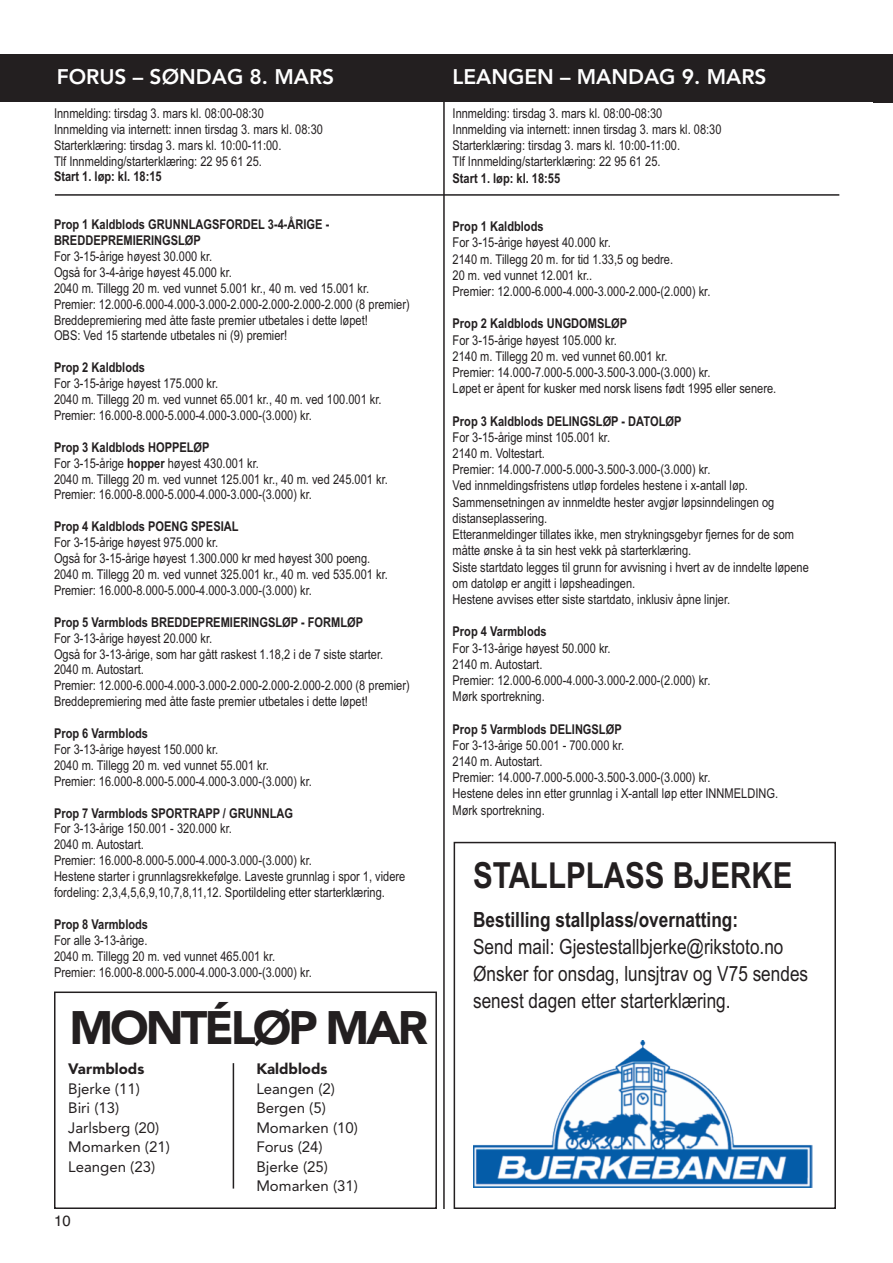
<style>
.page{position:relative;width:893px;height:1263px;background:#fff}
.page>*{position:absolute;margin:0;border:0;box-sizing:border-box;transform-origin:0 0}
.t1{font:900 46.5px "Avenir";letter-spacing:-.065em;color:#231f20}
.t2{font:700 36px "Arial Narrow";color:#231f20}
.t3{font:21px/27px "Arial Narrow";color:#231f20}
.t4{font:800 21px "Avenir";color:#fff}
.t5{font:700 21px "Arial Narrow";color:#231f20}
.t6{font:15px/19.5px "Avenir";color:#231f20}
.t7{font:900 15px "Avenir";color:#231f20}
.t8{font:15px "Helvetica";color:#231f20}
.t9{font:13.5px/15.9px "Arial Narrow";color:#231f20}
.t10{font:700 13.5px/15.9px "Arial Narrow";color:#231f20}
.s1{font-weight:700}
</style>
<div class="page">
<hr style="left:443px;top:54px;width:2px;height:1155px;background:#231f20">
<div style="left:0;top:54px;width:893px;height:48px;background:#231f20"></div>
<hr style="left:55px;top:194px;width:784px;height:2px;background:#231f20">
<div style="left:454px;top:842px;width:382px;height:367px;border:2px solid #231f20"></div>
<img style="left:473px;top:1041px;width:339px;height:146px">
<div style="left:54px;top:991px;width:383px;height:218px;border:2px solid #231f20"></div>
<hr style="left:233px;top:1063px;width:1px;height:125px;background:#231f20">
<h3 class="t4" style="left:57px;top:60px;width:279px">FORUS – SØNDAG 8. MARS</h3>
<h3 class="t4" style="left:452px;top:60px;width:316px">LEANGEN – MANDAG 9. MARS</h3>
<p class="t9" style="left:54px;top:105px;width:270px">Innmelding: tirsdag 3. mars kl. 08:00-08:30<br>Innmelding via internett: innen tirsdag 3. mars kl. 08:30<br>Starterklæring: tirsdag 3. mars kl. 10:00-11:00.<br>Tlf Innmelding/starterklæring: 22 95 61 25.</p>
<p class="t10" style="left:54px;top:169px;width:109px">Start 1. løp: kl. 18:15</p>
<p class="t10" style="left:54px;top:217px;width:277px">Prop 1 Kaldblods GRUNNLAGSFORDEL 3-4-ÅRIGE -<br>BREDDEPREMIERINGSLØP</p>
<p class="t9" style="left:54px;top:248px;width:357px">For 3-15-årige høyest 30.000 kr.<br>Også for 3-4-årige høyest 45.000 kr.<br>2040 m. Tillegg 20 m. ved vunnet 5.001 kr., 40 m. ved 15.001 kr.<br>Premier: 12.000-6.000-4.000-3.000-2.000-2.000-2.000-2.000 (8 premier)<br>Breddepremiering med åtte faste premier utbetales i dette løpet!<br>OBS: Ved 15 startende utbetales ni (9) premier!</p>
<p class="t10" style="left:54px;top:360px;width:93px">Prop 2 Kaldblods</p>
<p class="t9" style="left:54px;top:376px;width:329px">For 3-15-årige høyest 175.000 kr.<br>2040 m. Tillegg 20 m. ved vunnet 65.001 kr., 40 m. ved 100.001 kr.<br>Premier: 16.000-8.000-5.000-4.000-3.000-(3.000) kr.</p>
<p class="t9" style="left:54px;top:439px;width:335px"><span class="s1">Prop 3 Kaldblods HOPPELØP<br></span>For 3-15-årige <span class="s1">hopper</span> høyest 430.001 kr.<br>2040 m. Tillegg 20 m. ved vunnet 125.001 kr., 40 m. ved 245.001 kr.<br>Premier: 16.000-8.000-5.000-4.000-3.000-(3.000) kr.</p>
<p class="t10" style="left:54px;top:519px;width:186px">Prop 4 Kaldblods POENG SPESIAL</p>
<p class="t9" style="left:54px;top:535px;width:335px">For 3-15-årige høyest 975.000 kr.<br>Også for 3-15-årige høyest 1.300.000 kr med høyest 300 poeng.<br>2040 m. Tillegg 20 m. ved vunnet 325.001 kr., 40 m. ved 535.001 kr.<br>Premier: 16.000-8.000-5.000-4.000-3.000-(3.000) kr.</p>
<p class="t10" style="left:54px;top:614px;width:311px">Prop 5 Varmblods BREDDEPREMIERINGSLØP - FORMLØP</p>
<p class="t9" style="left:54px;top:630px;width:357px">For 3-13-årige høyest 20.000 kr.<br>Også for 3-13-årige, som har gått raskest 1.18,2 i de 7 siste starter.<br>2040 m. Autostart.<br>Premier: 12.000-6.000-4.000-3.000-2.000-2.000-2.000-2.000 (8 premier)<br>Breddepremiering med åtte faste premier utbetales i dette løpet!</p>
<p class="t10" style="left:54px;top:725px;width:96px">Prop 6 Varmblods</p>
<p class="t9" style="left:54px;top:741px;width:259px">For 3-13-årige høyest 150.000 kr.<br>2040 m. Tillegg 20 m. ved vunnet 55.001 kr.<br>Premier: 16.000-8.000-5.000-4.000-3.000-(3.000) kr.</p>
<p class="t10" style="left:54px;top:805px;width:241px">Prop 7 Varmblods SPORTRAPP / GRUNNLAG</p>
<p class="t9" style="left:54px;top:821px;width:353px">For 3-13-årige 150.001 - 320.000 kr.<br>2040 m. Autostart.<br>Premier: 16.000-8.000-5.000-4.000-3.000-(3.000) kr.<br>Hestene starter i grunnlagsrekkefølge. Laveste grunnlag i spor 1, videre fordeling: 2,3,4,5,6,9,10,7,8,11,12. Sportildeling etter starterklæring.</p>
<p class="t10" style="left:54px;top:916px;width:96px">Prop 8 Varmblods</p>
<p class="t9" style="left:54px;top:932px;width:259px">For alle 3-13-årige.<br>2040 m. Tillegg 20 m. ved vunnet 465.001 kr.<br>Premier: 16.000-8.000-5.000-4.000-3.000-(3.000) kr.</p>
<h1 class="t1" style="left:69px;top:988px;width:360px">MONTÉLØP MAR</h1>
<p class="t7" style="left:68px;top:1056px;width:78px">Varmblods</p>
<p class="t6" style="left:68px;top:1078px;width:103px">Bjerke (11)<br>Biri (13)<br>Jarlsberg (20)<br>Momarken (21)<br>Leangen (23)</p>
<p class="t7" style="left:256px;top:1056px;width:73px">Kaldblods</p>
<p class="t6" style="left:256px;top:1078px;width:103px">Leangen (2)<br>Bergen (5)<br>Momarken (10)<br>Forus (24)<br>Bjerke (25)<br>Momarken (31)</p>
<p class="t8" style="left:54px;top:1212px;width:18px">10</p>
<p class="t9" style="left:453px;top:105px;width:270px">Innmelding: tirsdag 3. mars kl. 08:00-08:30<br>Innmelding via internett: innen tirsdag 3. mars kl. 08:30<br>Starterklæring: tirsdag 3. mars kl. 10:00-11:00.<br>Tlf Innmelding/starterklæring: 22 95 61 25.</p>
<p class="t10" style="left:453px;top:170px;width:109px">Start 1. løp: kl. 18:55</p>
<p class="t10" style="left:453px;top:219px;width:93px">Prop 1 Kaldblods</p>
<p class="t9" style="left:453px;top:235px;width:259px">For 3-15-årige høyest 40.000 kr.<br>2140 m. Tillegg 20 m. for tid 1.33,5 og bedre.<br>20 m. ved vunnet 12.001 kr..<br>Premier: 12.000-6.000-4.000-3.000-2.000-(2.000) kr.</p>
<p class="t10" style="left:453px;top:316px;width:176px">Prop 2 Kaldblods UNGDOMSLØP</p>
<p class="t9" style="left:453px;top:332px;width:325px">For 3-15-årige høyest 105.000 kr.<br>2140 m. Tillegg 20 m. ved vunnet 60.001 kr.<br>Premier: 14.000-7.000-5.000-3.500-3.000-(3.000) kr.<br>Løpet er åpent for kusker med norsk lisens født 1995 eller senere.</p>
<p class="t10" style="left:453px;top:413px;width:230px">Prop 3 Kaldblods DELINGSLØP - DATOLØP</p>
<p class="t9" style="left:453px;top:429px;width:358px">For 3-15-årige minst 105.001 kr.<br>2140 m. Voltestart.<br>Premier: 14.000-7.000-5.000-3.500-3.000-(3.000) kr.<br>Ved innmeldingsfristens utløp fordeles hestene i x-antall løp.<br>Sammensetningen av innmeldte hester avgjør løpsinndelingen og distanseplassering.<br>Etteranmeldinger tillates ikke, men strykningsgebyr fjernes for de som måtte ønske å ta sin hest vekk på starterklæring.<br>Siste startdato legges til grunn for avvisning i hvert av de inndelte løpene om datoløp er angitt i løpsheadingen.<br>Hestene avvises etter siste startdato, inklusiv åpne linjer.</p>
<p class="t10" style="left:453px;top:624px;width:96px">Prop 4 Varmblods</p>
<p class="t9" style="left:453px;top:640px;width:259px">For 3-13-årige høyest 50.000 kr.<br>2140 m. Autostart.<br>Premier: 12.000-6.000-4.000-3.000-2.000-(2.000) kr.<br>Mørk sportrekning.</p>
<p class="t10" style="left:453px;top:721px;width:171px">Prop 5 Varmblods DELINGSLØP</p>
<p class="t9" style="left:453px;top:737px;width:327px">For 3-13-årige 50.001 - 700.000 kr.<br>2140 m. Autostart.<br>Premier: 14.000-7.000-5.000-3.500-3.000-(3.000) kr.<br>Hestene deles inn etter grunnlag i X-antall løp etter INNMELDING.<br>Mørk sportrekning.</p>
<h2 class="t2" style="left:473px;top:854px;width:321px">STALLPLASS BJERKE</h2>
<h3 class="t5" style="left:473px;top:907px;width:267px">Bestilling stallplass/overnatting:</h3>
<h3 class="t3" style="left:473px;top:933px;width:337px">Send mail: Gjestestallbjerke@rikstoto.no<br>Ønsker for onsdag, lunsjtrav og V75 sendes senest dagen etter starterklæring.</h3>
</div>
